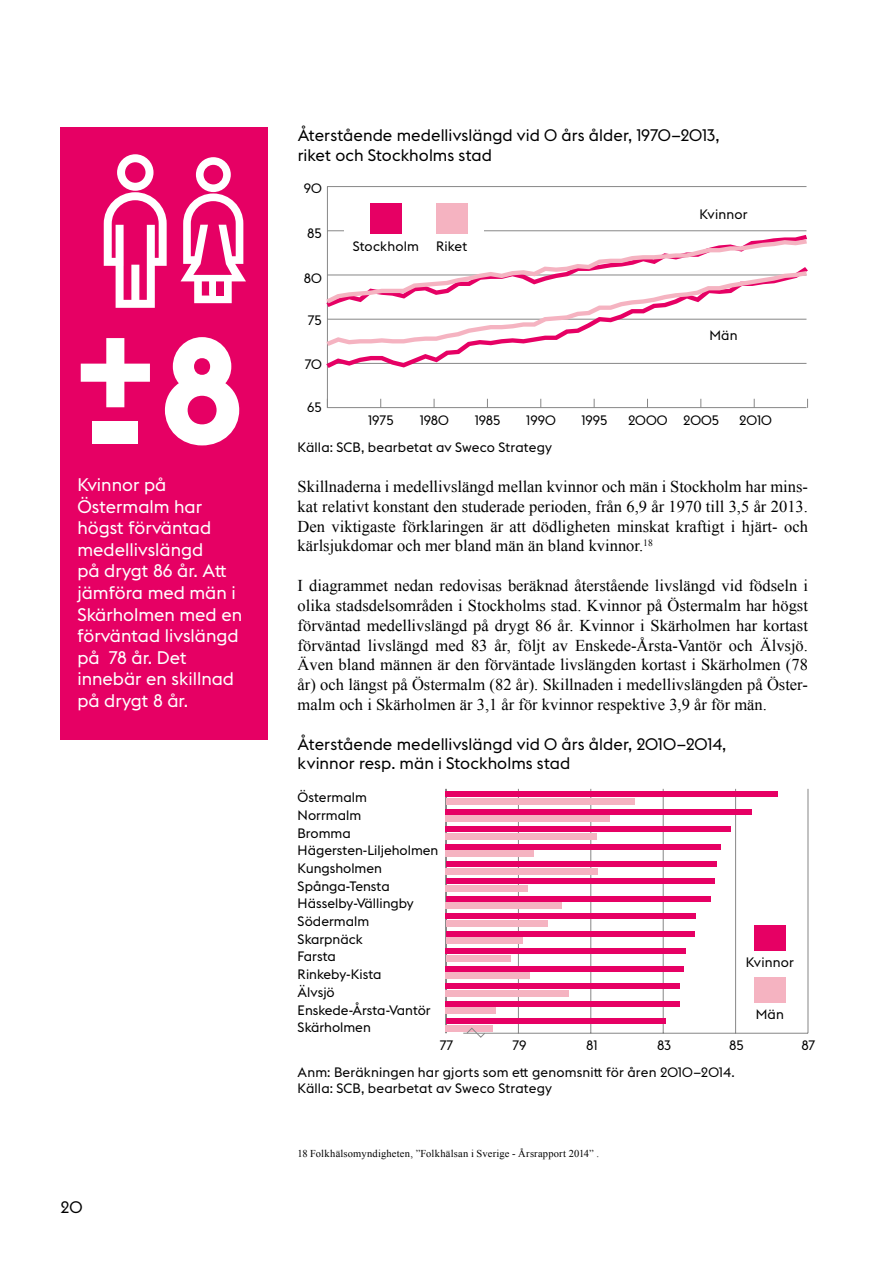
<style>
.page{position:relative;width:893px;height:1263px;background:#fff}
.page>*{position:absolute;margin:0;border:0;box-sizing:border-box;transform-origin:0 0}
.t1{font:700 149.25px "Stockholm Type";color:#fff}
.t2{font:18px/21.6px "Stockholm Type";color:#fff}
.t3{font:16.5px/19.8px "Times New Roman";color:#000;text-align:justify}
.t4{font:16.5px/19.8px "Stockholm Type";color:#000}
.t5{font:13.5px/17.7px "Stockholm Type";color:#000}
.t6{font:10.5px "Times New Roman";letter-spacing:.02em;color:#000}
</style>
<div class="page">
<div style="left:754px;top:925px;width:31px;height:26px;background:#e60064"></div>
<div style="left:754px;top:977px;width:31px;height:26px;background:#f5b3c1"></div>
<hr style="left:463px;top:1033px;width:345px;height:1px;background:#878787">
<hr style="left:518px;top:789px;width:1px;height:244px;background:#878787">
<hr style="left:590px;top:789px;width:1px;height:244px;background:#878787">
<hr style="left:663px;top:789px;width:1px;height:244px;background:#878787">
<hr style="left:735px;top:789px;width:1px;height:244px;background:#878787">
<hr style="left:808px;top:789px;width:1px;height:244px;background:#878787">
<hr style="left:446px;top:789px;width:1px;height:244px;background:#878787">
<div style="left:446px;top:798px;width:189px;height:6px;background:#f5b3c1"></div>
<div style="left:446px;top:815px;width:164px;height:7px;background:#f5b3c1"></div>
<div style="left:446px;top:833px;width:151px;height:6px;background:#f5b3c1"></div>
<div style="left:446px;top:850px;width:88px;height:7px;background:#f5b3c1"></div>
<div style="left:446px;top:868px;width:152px;height:6px;background:#f5b3c1"></div>
<div style="left:446px;top:885px;width:82px;height:7px;background:#f5b3c1"></div>
<div style="left:446px;top:903px;width:116px;height:6px;background:#f5b3c1"></div>
<div style="left:446px;top:920px;width:102px;height:6px;background:#f5b3c1"></div>
<div style="left:446px;top:938px;width:77px;height:6px;background:#f5b3c1"></div>
<div style="left:446px;top:955px;width:65px;height:6px;background:#f5b3c1"></div>
<div style="left:446px;top:973px;width:84px;height:6px;background:#f5b3c1"></div>
<div style="left:446px;top:990px;width:123px;height:6px;background:#f5b3c1"></div>
<div style="left:446px;top:1008px;width:50px;height:6px;background:#f5b3c1"></div>
<div style="left:446px;top:1025px;width:47px;height:6px;background:#f5b3c1"></div>
<div style="left:446px;top:791px;width:332px;height:6px;background:#e60064"></div>
<div style="left:446px;top:808px;width:306px;height:6px;background:#e60064"></div>
<div style="left:446px;top:826px;width:285px;height:6px;background:#e60064"></div>
<div style="left:446px;top:843px;width:275px;height:6px;background:#e60064"></div>
<div style="left:446px;top:861px;width:270px;height:6px;background:#e60064"></div>
<div style="left:446px;top:878px;width:269px;height:6px;background:#e60064"></div>
<div style="left:446px;top:896px;width:265px;height:6px;background:#e60064"></div>
<div style="left:446px;top:913px;width:250px;height:6px;background:#e60064"></div>
<div style="left:446px;top:931px;width:249px;height:6px;background:#e60064"></div>
<div style="left:446px;top:948px;width:240px;height:6px;background:#e60064"></div>
<div style="left:446px;top:966px;width:238px;height:6px;background:#e60064"></div>
<div style="left:446px;top:983px;width:234px;height:6px;background:#e60064"></div>
<div style="left:446px;top:1001px;width:234px;height:6px;background:#e60064"></div>
<div style="left:446px;top:1018px;width:219px;height:6px;background:#e60064"></div>
<div style="left:61px;top:128px;width:207px;height:612px;background:#e60064"></div>
<svg style="left:81px;top:338px;width:69px;height:69px"></svg>
<div style="left:93px;top:421px;width:45px;height:23px;background:#fff"></div>
<svg style="left:104px;top:154px;width:63px;height:154px"></svg>
<svg style="left:181px;top:157px;width:65px;height:146px"></svg>
<hr style="left:327px;top:187px;width:1px;height:221px;background:#878787">
<hr style="left:327px;top:407px;width:479px;height:1px;background:#878787">
<hr style="left:327px;top:230px;width:479px;height:1px;background:#878787">
<hr style="left:327px;top:186px;width:479px;height:1px;background:#878787">
<svg style="left:326px;top:269px;width:482px;height:99px"></svg>
<svg style="left:326px;top:235px;width:481px;height:111px"></svg>
<div style="left:344px;top:194px;width:140px;height:67px;background:#fff"></div>
<div style="left:370px;top:204px;width:31px;height:30px;background:#e60064"></div>
<div style="left:436px;top:204px;width:31px;height:30px;background:#f5b3c1"></div>
<svg style="left:466px;top:1027px;width:20px;height:11px"></svg>
<h1 class="t1" style="left:160px;top:285px;width:86px">8</h1>
<p class="t2" style="left:77px;top:473px;width:166px">Kvinnor på<br>Östermalm har högst förväntad medellivslängd<br>på drygt 86 år. Att jämföra med män i<br>Skärholmen med en förväntad livslängd på 78 år. Det innebär en skillnad på drygt 8 år.</p>
<p class="t4" style="left:61px;top:1196px;width:23px">20</p>
<p class="t4" style="left:298px;top:124px;width:423px">Återstående medellivslängd vid 0 års ålder, 1970–2013, riket och Stockholms stad</p>
<p class="t5" style="left:304px;top:178px;width:20px">90</p>
<p class="t5" style="left:307px;top:224px;width:16px">85</p>
<p class="t5" style="left:304px;top:268px;width:19px">80</p>
<p class="t5" style="left:308px;top:311px;width:16px">75</p>
<p class="t5" style="left:305px;top:355px;width:18px">70</p>
<p class="t5" style="left:307px;top:398px;width:16px">65</p>
<p class="t5" style="left:353px;top:237px;width:68px">Stockholm</p>
<p class="t5" style="left:436px;top:237px;width:33px">Riket</p>
<p class="t5" style="left:699px;top:204px;width:50px">Kvinnor</p>
<p class="t5" style="left:709px;top:326px;width:30px">Män</p>
<p class="t5" style="left:368px;top:411px;width:27px">1975</p>
<p class="t5" style="left:420px;top:411px;width:31px">1980</p>
<p class="t5" style="left:475px;top:411px;width:27px">1985</p>
<p class="t5" style="left:526px;top:411px;width:31px">1990</p>
<p class="t5" style="left:581px;top:411px;width:28px">1995</p>
<p class="t5" style="left:628px;top:411px;width:93px">2000 2005</p>
<p class="t5" style="left:739px;top:411px;width:34px">2010</p>
<p class="t5" style="left:298px;top:438px;width:256px">Källa: SCB, bearbetat av Sweco Strategy</p>
<p class="t3" style="left:298px;top:476px;width:512px">Skillnaderna i medellivslängd mellan kvinnor och män i Stockholm har mins&shy;kat relativt konstant den studerade perioden, från 6,9 år 1970 till 3,5 år 2013.<br>Den viktigaste förklaringen är att dödligheten minskat kraftigt i hjärt- och kärlsjukdomar och mer bland män än bland kvinnor.<sup>18</sup></p>
<p class="t3" style="left:298px;top:575px;width:512px">I diagrammet nedan redovisas beräknad återstående livslängd vid födseln i olika stadsdelsområden i Stockholms stad. Kvinnor på Östermalm har högst förväntad medellivslängd på drygt 86 år. Kvinnor i Skärholmen har kortast förväntad livslängd med 83 år, följt av Enskede-Årsta-Vantör och Älvsjö.<br>Även bland männen är den förväntade livslängden kortast i Skärholmen (78 år) och längst på Östermalm (82 år). Skillnaden i medellivslängden på Öster&shy;malm och i Skärholmen är 3,1 år för kvinnor respektive 3,9 år för män.</p>
<p class="t4" style="left:298px;top:733px;width:430px">Återstående medellivslängd vid 0 års ålder, 2010–2014, kvinnor resp. män i Stockholms stad</p>
<p class="t5" style="left:298px;top:788px;width:142px">Östermalm<br>Norrmalm<br>Bromma<br>Hägersten-Liljeholmen<br>Kungsholmen<br>Spånga-Tensta<br>Hässelby-Vällingby<br>Södermalm<br>Skarpnäck<br>Farsta<br>Rinkeby-Kista<br>Älvsjö<br>Enskede-Årsta-Vantör<br>Skärholmen</p>
<p class="t5" style="left:746px;top:953px;width:50px">Kvinnor</p>
<p class="t5" style="left:756px;top:1005px;width:30px">Män</p>
<p class="t5" style="left:440px;top:1035px;width:15px">77</p>
<p class="t5" style="left:513px;top:1035px;width:15px">79</p>
<p class="t5" style="left:586px;top:1035px;width:13px">81</p>
<p class="t5" style="left:657px;top:1035px;width:16px">83</p>
<p class="t5" style="left:729px;top:1035px;width:16px">85</p>
<p class="t5" style="left:801px;top:1035px;width:15px">87</p>
<p class="t5" style="left:298px;top:1063px;width:438px;line-height:16.2px">Anm: Beräkningen har gjorts som ett genomsnitt för åren 2010–2014.<br>Källa: SCB, bearbetat av Sweco Strategy</p>
<p class="t6" style="left:298px;top:1146px;width:303px">18 Folkhälsomyndigheten, ”Folkhälsan i Sverige - Årsrapport 2014” .</p>
</div>
